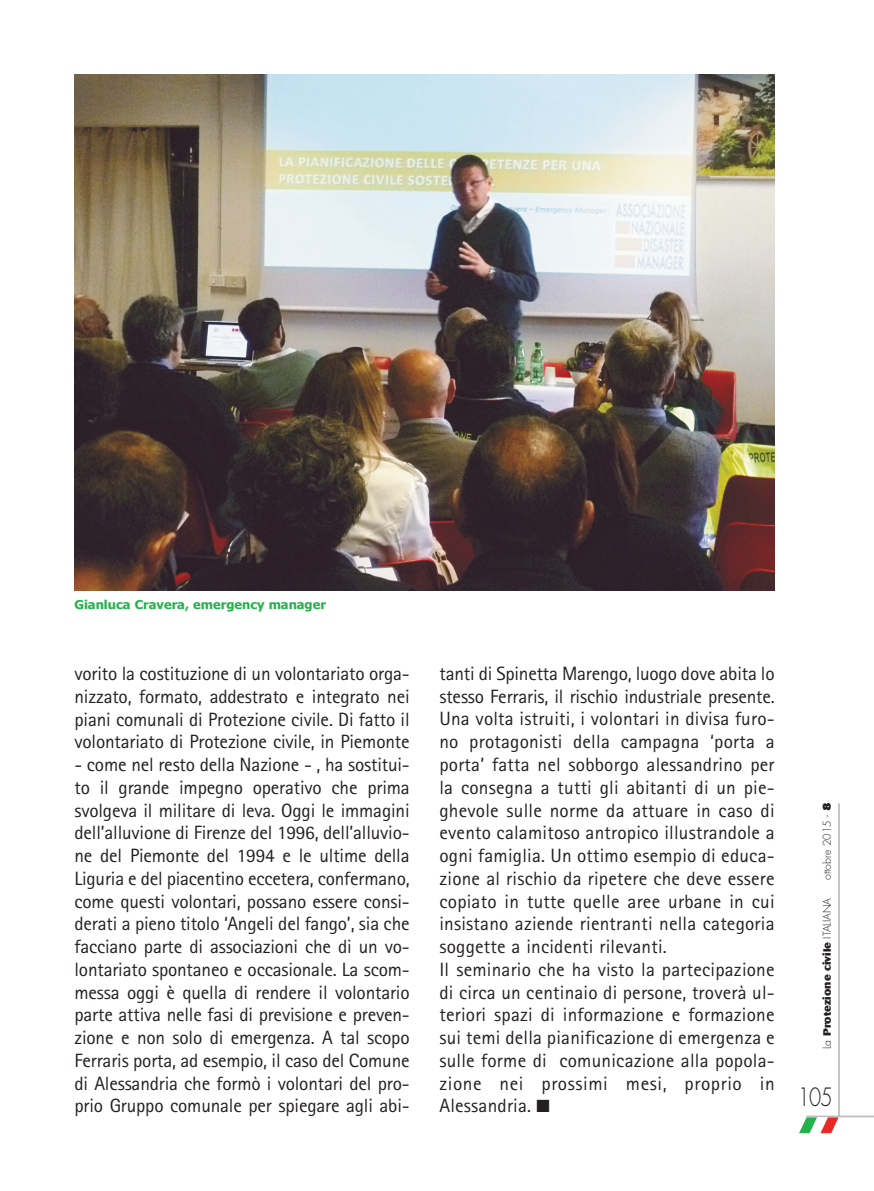
<style>
.page{position:relative;width:874px;height:1191px;background:#fff}
.page>*{position:absolute;margin:0;border:0;box-sizing:border-box;transform-origin:0 0}
.t1{font:300 24.5px "Futura";color:#231f20;scale:.8 1}
.t2{font:19.25px/22.8px "Rotis Sans Serif";letter-spacing:.01em;color:#231f20;text-align:justify}
.t3{font:700 12.25px "Tahoma";color:#23b24b;scale:1.05 1}
.t4{font:800 10.5px "Cosmos";color:#231f20}
.t5{font:300 10.5px "Futura";color:#231f20}
.s1{font-weight:800}
.s2{font-family:"Futura";font-weight:300}
</style>
<div class="page">
<hr style="left:806px;top:1115px;width:67px;height:2px;background:#bcbdc0">
<hr style="left:837px;top:803px;width:2px;height:313px;background:#bcbdc0">
<svg style="left:799px;top:1117px;width:39px;height:16px"></svg>
<img style="left:74px;top:74px;width:700px;height:516px">
<p class="t3" style="left:74px;top:599px;width:241px">Gianluca Cravera, emergency manager</p>
<p class="t2" style="left:74px;top:664px;width:336px">vorito la costituzione di un volontariato orga&shy;nizzato, formato, addestrato e integrato nei piani comunali di Protezione civile. Di fatto il volontariato di Protezione civile, in Piemonte</p>
<p class="t2" style="left:74px;top:755px;width:336px">- come nel resto della Nazione - , ha sostitui&shy;to il grande impegno operativo che prima svolgeva il militare di leva. Oggi le immagini dell’alluvione di Firenze del 1996, dell’alluvio&shy;ne del Piemonte del 1994 e le ultime della Liguria e del piacentino eccetera, confermano, come questi volontari, possano essere consi&shy;derati a pieno titolo ‘Angeli del fango’, sia che facciano parte di associazioni che di un vo&shy;lontariato spontaneo e occasionale. La scom&shy;messa oggi è quella di rendere il volontario parte attiva nelle fasi di previsione e preven&shy;zione e non solo di emergenza. A tal scopo Ferraris porta, ad esempio, il caso del Comune di Alessandria che formò i volontari del pro&shy;prio Gruppo comunale per spiegare agli abi-</p>
<p class="t2" style="left:439px;top:664px;width:336px;text-align:left">tanti di Spinetta Marengo, luogo dove abita lo stesso Ferraris, il rischio industriale presente.<br>Una volta istruiti, i volontari in divisa furo&shy;no protagonisti della campagna ‘porta a porta’ fatta nel sobborgo alessandrino per la consegna a tutti gli abitanti di un pie&shy;ghevole sulle norme da attuare in caso di evento calamitoso antropico illustrandole a ogni famiglia. Un ottimo esempio di educa&shy;zione al rischio da ripetere che deve essere copiato in tutte quelle aree urbane in cui insistano aziende rientranti nella categoria soggette a incidenti rilevanti.<br>Il seminario che ha visto la partecipazione di circa un centinaio di persone, troverà ul&shy;teriori spazi di informazione e formazione sui temi della pianificazione di emergenza e sulle forme di comunicazione alla popola&shy;zione nei prossimi mesi, proprio in Alessandria. ■</p>
<p class="t5" style="left:821px;top:880px;width:79px;rotate:-90deg">ottobre 2015 - <span class="s1">8</span></p>
<p class="t4" style="left:823px;top:1049px;width:153px;rotate:-90deg"><span class="s2">La</span> Protezione civile <span class="s2">ITALIANA</span></p>
<p class="t1" style="left:797px;top:1086px;width:45px">105</p>
</div>
